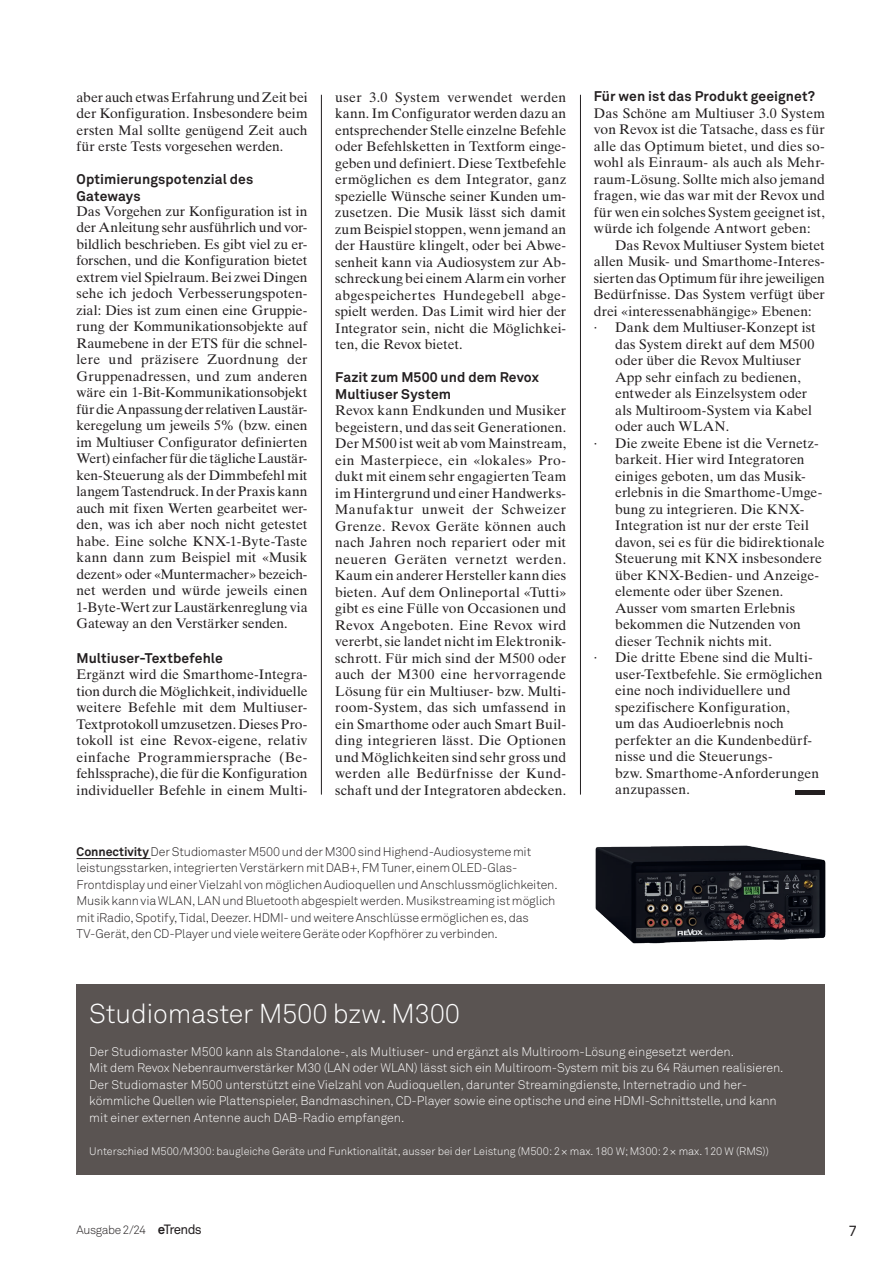
<style>
.page{position:relative;width:893px;height:1263px;background:#fff}
.page>*{position:absolute;margin:0;border:0;box-sizing:border-box;transform-origin:0 0}
.t1{font:300 27px "Akkurat Std";letter-spacing:-.01em;color:#fff}
.t2{font:14.7px "Akkurat Std";color:#231f20}
.t3{font:13.8px/16.5px "Times Ten LT Std";letter-spacing:.005em;color:#231f20;text-align:justify}
.t4{font:700 13.8px/16.5px "Akkurat Std";letter-spacing:.005em;color:#231f20}
.t5{font:300 12.3px/16.5px "Akkurat Std";letter-spacing:-.01em;color:#fff}
.t6{font:300 12.3px/16.5px "Akkurat Std";letter-spacing:-.01em;color:#231f20}
.t7{font:300 12px "Akkurat Std";letter-spacing:-.035em;color:#231f20}
.t8{font:300 10.8px "Akkurat Std";letter-spacing:-.005em;color:#fff}
.s1{font-weight:700}
.s2{font-family:"Times Ten LT Std";font-weight:400}
.s3{font-weight:700;font-size:13.35px}
.s4{font-weight:400;font-size:13.35px}
</style>
<div class="page">
<hr style="left:321px;top:95px;width:1px;height:700px;background:#231f20">
<hr style="left:580px;top:95px;width:1px;height:700px;background:#231f20">
<img style="left:595px;top:845px;width:231px;height:99px">
<div style="left:795px;top:790px;width:30px;height:5px;background:#231f20"></div>
<hr style="left:77px;top:858px;width:74px;height:1px;background:#231f20">
<div style="left:77px;top:984px;width:748px;height:190px;background:#5a5452"></div>
<p class="t3" style="left:77px;top:89px;width:233px">aber auch etwas Erfahrung und Zeit bei der Konfiguration. Insbesondere beim ersten Mal sollte genügend Zeit auch für erste Tests vorgesehen werden.</p>
<p class="t4" style="left:77px;top:171px;width:178px">Optimierungspotenzial des<br>Gateways</p>
<p class="t3" style="left:77px;top:203px;width:233px">Das Vorgehen zur Konfiguration ist in der Anleitung sehr ausführlich und vor&shy;bildlich beschrieben. Es gibt viel zu er&shy;forschen, und die Konfiguration bietet extrem viel Spielraum. Bei zwei Dingen sehe ich jedoch Verbesserungspoten&shy;zial: Dies ist zum einen eine Gruppie&shy;rung der Kommunikationsobjekte auf Raumebene in der ETS für die schnel&shy;lere und präzisere Zuordnung der Gruppenadressen, und zum anderen wäre ein 1-Bit-Kommunikationsobjekt für die Anpassung der relativen Laustär&shy;keregelung um jeweils 5% (bzw. einen im Multiuser Configurator definierten Wert) einfacher für die tägliche Laustär&shy;ken-Steuerung als der Dimmbefehl mit langem Tastendruck. In der Praxis kann auch mit fixen Werten gearbeitet wer&shy;den, was ich aber noch nicht getestet habe. Eine solche KNX-1-Byte-Taste kann dann zum Beispiel mit «Musik dezent» oder «Muntermacher» bezeich&shy;net werden und würde jeweils einen 1-Byte-Wert zur Laustärkenreglung via Gateway an den Verstärker senden.</p>
<p class="t4" style="left:77px;top:650px;width:148px">Multiuser-Textbefehle</p>
<p class="t3" style="left:77px;top:666px;width:233px">Ergänzt wird die Smarthome-Integra&shy;tion durch die Möglichkeit, individuelle weitere Befehle mit dem Multiuser-Textprotokoll umzusetzen. Dieses Pro&shy;tokoll ist eine Revox-eigene, relativ einfache Programmiersprache (Be&shy;fehlssprache), die für die Konfiguration individueller Befehle in einem Multi-</p>
<p class="t3" style="left:335px;top:89px;width:233px">user 3.0 System verwendet werden kann. Im Configurator werden dazu an entsprechender Stelle einzelne Befehle oder Befehlsketten in Textform einge&shy;geben und definiert. Diese Textbefehle ermöglichen es dem Integrator, ganz spezielle Wünsche seiner Kunden um&shy;zusetzen. Die Musik lässt sich damit zum Beispiel stoppen, wenn jemand an der Haustüre klingelt, oder bei Abwe&shy;senheit kann via Audiosystem zur Ab&shy;schreckung bei einem Alarm ein vorher abgespeichertes Hundegebell abge&shy;spielt werden. Das Limit wird hier der Integrator sein, nicht die Möglichkei&shy;ten, die Revox bietet.</p>
<p class="t4" style="left:335px;top:369px;width:205px">Fazit zum M500 und dem Revox<br>Multiuser System</p>
<p class="t3" style="left:335px;top:402px;width:233px">Revox kann Endkunden und Musiker begeistern, und das seit Generationen.<br>Der M500 ist weit ab vom Mainstream, ein Masterpiece, ein «lokales» Pro&shy;dukt mit einem sehr engagierten Team im Hintergrund und einer Handwerks-Manufaktur unweit der Schweizer Grenze. Revox Geräte können auch nach Jahren noch repariert oder mit neueren Geräten vernetzt werden.<br>Kaum ein anderer Hersteller kann dies bieten. Auf dem Onlineportal «Tutti» gibt es eine Fülle von Occasionen und Revox Angeboten. Eine Revox wird vererbt, sie landet nicht im Elektronik&shy;schrott. Für mich sind der M500 oder auch der M300 eine hervorragende Lösung für ein Multiuser- bzw. Multi&shy;room-System, das sich umfassend in ein Smarthome oder auch Smart Buil&shy;ding integrieren lässt. Die Optionen und Möglichkeiten sind sehr gross und werden alle Bedürfnisse der Kund&shy;schaft und der Integratoren abdecken.</p>
<p class="t6" style="left:77px;top:843px;width:483px"><span class="s1">Connectivity</span> Der Studiomaster M500 und der M300 sind Highend-Audiosysteme mit leistungsstarken, integrierten Verstärkern mit DAB+, FM Tuner, einem OLED-Glas-Frontdisplay und einer Vielzahl von möglichen Audioquellen und Anschlussmöglichkeiten.<br>Musik kann via WLAN, LAN und Bluetooth abgespielt werden. Musikstreaming ist möglich mit iRadio, Spotify, Tidal, Deezer. HDMI- und weitere Anschlüsse ermöglichen es, das TV-Gerät, den CD-Player und viele weitere Geräte oder Kopfhörer zu verbinden.</p>
<p class="t4" style="left:594px;top:88px;width:223px">Für wen ist das Produkt geeignet?</p>
<p class="t3" style="left:594px;top:105px;width:233px">Das Schöne am Multiuser 3.0 System von Revox ist die Tatsache, dass es für alle das Optimum bietet, und dies so&shy;wohl als Einraum- als auch als Mehr&shy;raum-Lösung. Sollte mich also jemand fragen, wie das war mit der Revox und für wen ein solches System geeignet ist, würde ich folgende Antwort geben:</p>
<p class="t3" style="left:615px;top:237px;width:211px">Das Revox Multiuser System bietet</p>
<p class="t3" style="left:594px;top:253px;width:233px">allen Musik- und Smarthome-Interes-</p>
<p class="t3" style="left:594px;top:270px;width:232px">sierten das Optimum für ihre jeweiligen</p>
<p class="t3" style="left:594px;top:286px;width:233px">Bedürfnisse. Das System verfügt über</p>
<p class="t3" style="left:594px;top:303px;width:219px">drei «interessenabhängige» Ebenen:</p>
<p class="t3" style="left:594px;top:319px;width:224px">· Dank dem Multiuser-Konzept ist</p>
<p class="t3" style="left:615px;top:336px;width:201px">das System direkt auf dem M500</p>
<p class="t3" style="left:615px;top:352px;width:188px">oder über die Revox Multiuser</p>
<p class="t3" style="left:615px;top:369px;width:187px">App sehr einfach zu bedienen,</p>
<p class="t3" style="left:615px;top:385px;width:194px">entweder als Einzelsystem oder</p>
<p class="t3" style="left:615px;top:402px;width:198px">als Multiroom-System via Kabel</p>
<p class="t3" style="left:615px;top:418px;width:116px">oder auch WLAN.</p>
<p class="t3" style="left:594px;top:435px;width:226px">· Die zweite Ebene ist die Vernetz-</p>
<p class="t3" style="left:615px;top:451px;width:191px">barkeit. Hier wird Integratoren</p>
<p class="t3" style="left:615px;top:468px;width:191px">einiges geboten, um das Musik-</p>
<p class="t3" style="left:615px;top:484px;width:209px">erlebnis in die Smarthome-Umge-</p>
<p class="t3" style="left:615px;top:501px;width:190px">bung zu integrieren. Die KNX-</p>
<p class="t3" style="left:615px;top:517px;width:195px">Integration ist nur der erste Teil</p>
<p class="t3" style="left:615px;top:534px;width:211px">davon, sei es für die bidirektionale</p>
<p class="t3" style="left:615px;top:550px;width:208px">Steuerung mit KNX insbesondere</p>
<p class="t3" style="left:615px;top:567px;width:206px">über KNX-Bedien- und Anzeige-</p>
<p class="t3" style="left:615px;top:583px;width:170px">elemente oder über Szenen.</p>
<p class="t3" style="left:615px;top:600px;width:182px">Ausser vom smarten Erlebnis</p>
<p class="t3" style="left:615px;top:616px;width:187px">bekommen die Nutzenden von</p>
<p class="t3" style="left:615px;top:633px;width:158px">dieser Technik nichts mit.</p>
<p class="t3" style="left:594px;top:649px;width:220px">· Die dritte Ebene sind die Multi-</p>
<p class="t3" style="left:615px;top:666px;width:209px">user-Textbefehle. Sie ermöglichen</p>
<p class="t3" style="left:615px;top:682px;width:177px">eine noch individuellere und</p>
<p class="t3" style="left:615px;top:699px;width:176px">spezifischere Konfiguration,</p>
<p class="t3" style="left:615px;top:715px;width:170px">um das Audioerlebnis noch</p>
<p class="t3" style="left:615px;top:732px;width:199px">perfekter an die Kundenbedürf-</p>
<p class="t3" style="left:615px;top:748px;width:158px">nisse und die Steuerungs-</p>
<p class="t3" style="left:615px;top:765px;width:205px">bzw. Smarthome-Anforderungen</p>
<p class="t3" style="left:615px;top:781px;width:76px">anzupassen.</p>
<h1 class="t1" style="left:89px;top:997px;width:372px">Studiomaster M500 bzw. M300</h1>
<p class="t5" style="left:89px;top:1043px;width:696px">Der Studiomaster M500 kann als Standalone-, als Multiuser- und ergänzt als Multiroom-Lösung eingesetzt werden.<br>Mit dem Revox Nebenraumverstärker M30 (LAN oder WLAN) lässt sich ein Multiroom-System mit bis zu 64 Räumen realisieren.<br>Der Studiomaster M500 unterstützt eine Vielzahl von Audioquellen, darunter Streamingdienste, Internetradio und her&shy;kömmliche Quellen wie Plattenspieler, Bandmaschinen, CD-Player sowie eine optische und eine HDMI-Schnittstelle, und kann mit einer externen Antenne auch DAB-Radio empfangen.</p>
<p class="t8" style="left:89px;top:1144px;width:681px">Unterschied M500/M300: baugleiche Geräte und Funktionalität, ausser bei der Leistung (M500: 2<span class="s2">×</span> max. 180 W; M300: 2<span class="s2">×</span> max. 120 W (RMS))</p>
<p class="t7" style="left:77px;top:1223px;width:127px">Ausgabe 2/24 <span class="s3">e</span><span class="s4">Trends</span></p>
<p class="t2" style="left:849px;top:1223px;width:10px">7</p>
</div>
